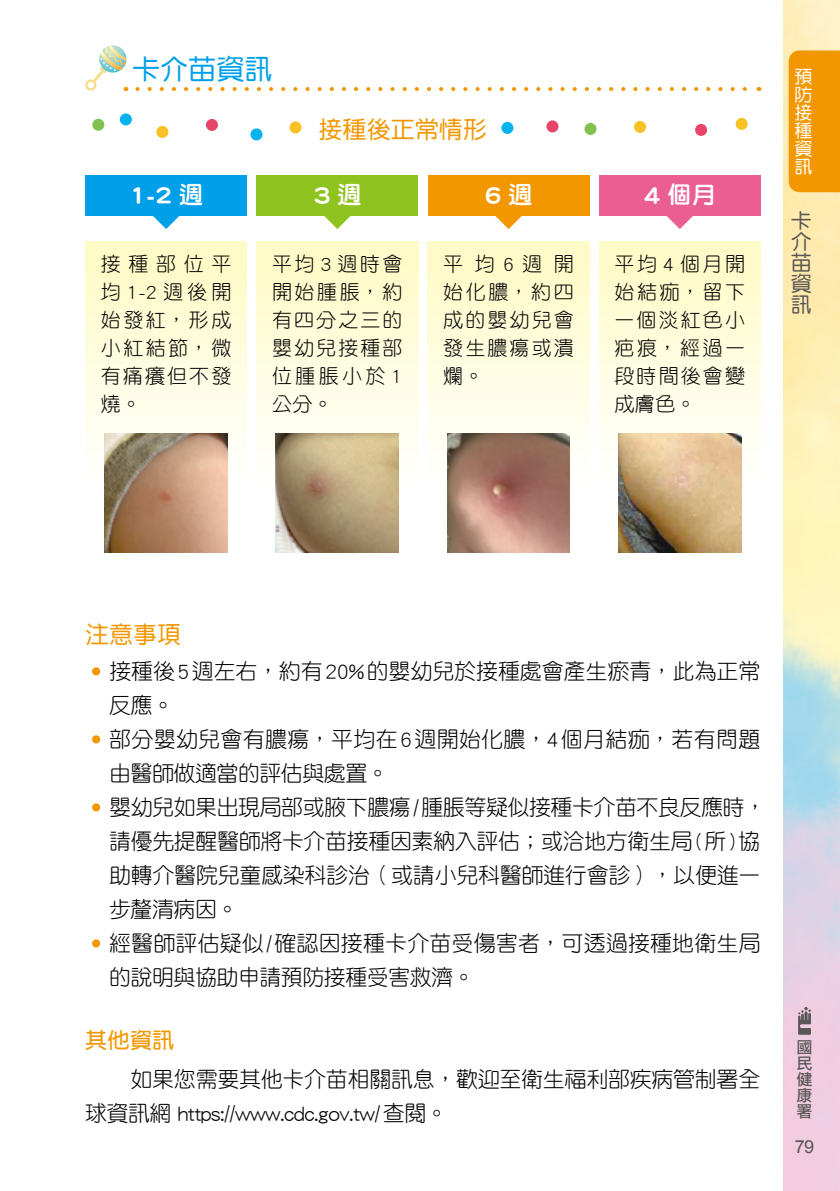
<style>
.page{position:relative;width:840px;height:1191px;background:#fff}
.page>*{position:absolute;margin:0;border:0;box-sizing:border-box;transform-origin:0 0}
.t1{font:28px "DF Yuan Std W5";color:#00a0e9}
.t2{font:24px "DF Yuan Std W5";color:#f39700}
.t3{font:24px "DF Yuan Std W8";color:#fff}
.t4{font:22px/34px "DF Yuan Std W3";letter-spacing:-.015em;color:#000}
.t5{font:22px "DF Yuan Std W3";letter-spacing:.01em;color:#000}
.t6{font:22px "DF Yuan Std W3";letter-spacing:.005em;color:#000}
.t7{font:22px "DF Yuan Std W7";color:#f39700}
.t8{font:21px/21px "DF Yuan Std W5";color:#595757;text-align:justify}
.t9{font:20px/28px "DF Yuan Std W3";letter-spacing:.125em;color:#000;text-align:justify}
.t10{font:18px/18px "DF Yuan Std W5";color:#fff;text-align:justify}
.t11{font:18px "Arial";color:#595757}
.t12{font:16px/16px "DF Li Hei Std W5";color:#595757;text-align:justify}
.s1{color:#f39700}
</style>
<div class="page">
<svg style="left:137px;top:87px;width:610px;height:4px"></svg>
<img style="left:783px;top:0;width:56px;height:1191px">
<div style="left:788px;top:50px;width:51px;height:142px;background:#f39700"></div>
<svg style="left:797px;top:1007px;width:13px;height:27px"></svg>
<svg style="left:85px;top:45px;width:41px;height:46px"></svg>
<svg style="left:92px;top:667px;width:9px;height:9px"></svg>
<svg style="left:92px;top:735px;width:9px;height:9px"></svg>
<svg style="left:92px;top:803px;width:9px;height:9px"></svg>
<svg style="left:92px;top:939px;width:9px;height:9px"></svg>
<div style="left:92px;top:119px;width:12px;height:12px;background:#81c14d;border-radius:50%"></div>
<div style="left:120px;top:113px;width:12px;height:12px;background:#00b2ed;border-radius:50%"></div>
<div style="left:156px;top:126px;width:12px;height:12px;background:#f8c225;border-radius:50%"></div>
<div style="left:206px;top:119px;width:12px;height:12px;background:#e64567;border-radius:50%"></div>
<div style="left:250px;top:128px;width:12px;height:12px;background:#00b2ed;border-radius:50%"></div>
<div style="left:289px;top:121px;width:12px;height:12px;background:#f8c225;border-radius:50%"></div>
<div style="left:501px;top:122px;width:12px;height:12px;background:#00b2ed;border-radius:50%"></div>
<div style="left:546px;top:120px;width:12px;height:12px;background:#e64567;border-radius:50%"></div>
<div style="left:584px;top:123px;width:12px;height:12px;background:#81c14d;border-radius:50%"></div>
<div style="left:633px;top:121px;width:12px;height:12px;background:#f8c225;border-radius:50%"></div>
<div style="left:694px;top:124px;width:12px;height:12px;background:#e64567;border-radius:50%"></div>
<div style="left:735px;top:118px;width:12px;height:12px;background:#f8c225;border-radius:50%"></div>
<div style="left:85px;top:241px;width:162px;height:292px;background:linear-gradient(to bottom,#fffcc7,#fcfaff)"></div>
<div style="left:85px;top:175px;width:162px;height:40px;background:#00a0e9"></div>
<svg style="left:150px;top:215px;width:32px;height:14px"></svg>
<img style="left:105px;top:434px;width:122px;height:119px">
<div style="left:256px;top:241px;width:162px;height:292px;background:linear-gradient(to bottom,#fffcc7,#fbfafe)"></div>
<div style="left:256px;top:175px;width:162px;height:40px;background:#8fc31f"></div>
<svg style="left:321px;top:215px;width:32px;height:14px"></svg>
<img style="left:276px;top:434px;width:122px;height:119px">
<div style="left:427px;top:241px;width:162px;height:292px;background:linear-gradient(to bottom,#fffdc8,#f8f6fc)"></div>
<div style="left:427px;top:175px;width:162px;height:40px;background:#f39700"></div>
<svg style="left:492px;top:215px;width:32px;height:14px"></svg>
<img style="left:447px;top:434px;width:122px;height:119px">
<div style="left:598px;top:241px;width:162px;height:292px;background:linear-gradient(to bottom,#fffcc7,#fdfbff)"></div>
<div style="left:598px;top:175px;width:162px;height:40px;background:#ea5e91"></div>
<svg style="left:663px;top:215px;width:32px;height:14px"></svg>
<img style="left:618px;top:434px;width:122px;height:119px">
<p class="t1" style="left:132px;top:54px;width:141px">卡介苗資訊</p>
<p class="t2" style="left:318px;top:117px;width:169px">接種後正常情形</p>
<p class="t10" style="left:794px;top:67px;width:19px">預防接種資訊</p>
<p class="t3" style="left:129px;top:182px;width:75px">1-2 週</p>
<p class="t3" style="left:313px;top:182px;width:49px">3 週</p>
<p class="t3" style="left:484px;top:182px;width:49px">6 週</p>
<p class="t3" style="left:643px;top:182px;width:73px">4 個月</p>
<p class="t9" style="left:101px;top:250px;width:132px">接種部位平均 1-2 週後開始發紅，形成小紅結節，微有痛癢但不發燒。</p>
<p class="t9" style="left:272px;top:250px;width:132px">平均 3 週時會開始腫脹，約有四分之三的嬰幼兒接種部位腫脹小於1公分。</p>
<p class="t9" style="left:443px;top:250px;width:132px">平均6週開始化膿，約四成的嬰幼兒會發生膿瘍或潰爛。</p>
<p class="t9" style="left:614px;top:250px;width:132px">平均 4 個月開始結痂，留下一個淡紅色小疤痕，經過一段時間後會變成膚色。</p>
<p class="t8" style="left:790px;top:209px;width:22px">卡介苗資訊</p>
<p class="t2" style="left:85px;top:621px;width:97px">注意事項</p>
<p class="t4" style="left:85px;top:654px;width:676px"><span class="s1">‧</span>接種後5週左右，約有20%的嬰幼兒於接種處會產生瘀青，此為正常</p>
<p class="t4" style="left:109px;top:688px;width:66px">反應。</p>
<p class="t5" style="left:85px;top:727px;width:676px"><span class="s1">‧</span>部分嬰幼兒會有膿瘍，平均在6週開始化膿，4個月結痂，若有問題</p>
<p class="t4" style="left:109px;top:756px;width:281px">由醫師做適當的評估與處置。</p>
<p class="t4" style="left:85px;top:790px;width:682px"><span class="s1">‧</span>嬰幼兒如果出現局部或腋下膿瘍/腫脹等疑似接種卡介苗不良反應時，</p>
<p class="t4" style="left:109px;top:824px;width:652px">請優先提醒醫師將卡介苗接種因素納入評估；或洽地方衛生局(所)協</p>
<p class="t4" style="left:109px;top:858px;width:652px">助轉介醫院兒童感染科診治（或請小兒科醫師進行會診），以便進一</p>
<p class="t4" style="left:109px;top:892px;width:131px">步釐清病因。</p>
<p class="t6" style="left:85px;top:931px;width:676px"><span class="s1">‧</span>經醫師評估疑似/確認因接種卡介苗受傷害者，可透過接種地衛生局</p>
<p class="t4" style="left:109px;top:960px;width:367px">的說明與協助申請預防接種受害救濟。</p>
<p class="t7" style="left:85px;top:1028px;width:91px">其他資訊</p>
<p class="t4" style="left:85px;top:1061px;width:676px;text-indent:45px">如果您需要其他卡介苗相關訊息，歡迎至衛生福利部疾病管制署全球資訊網 https://www.cdc.gov.tw/查閱。</p>
<p class="t12" style="left:796px;top:1039px;width:17px">國民健康署</p>
<p class="t11" style="left:794px;top:1134px;width:21px">79</p>
</div>
